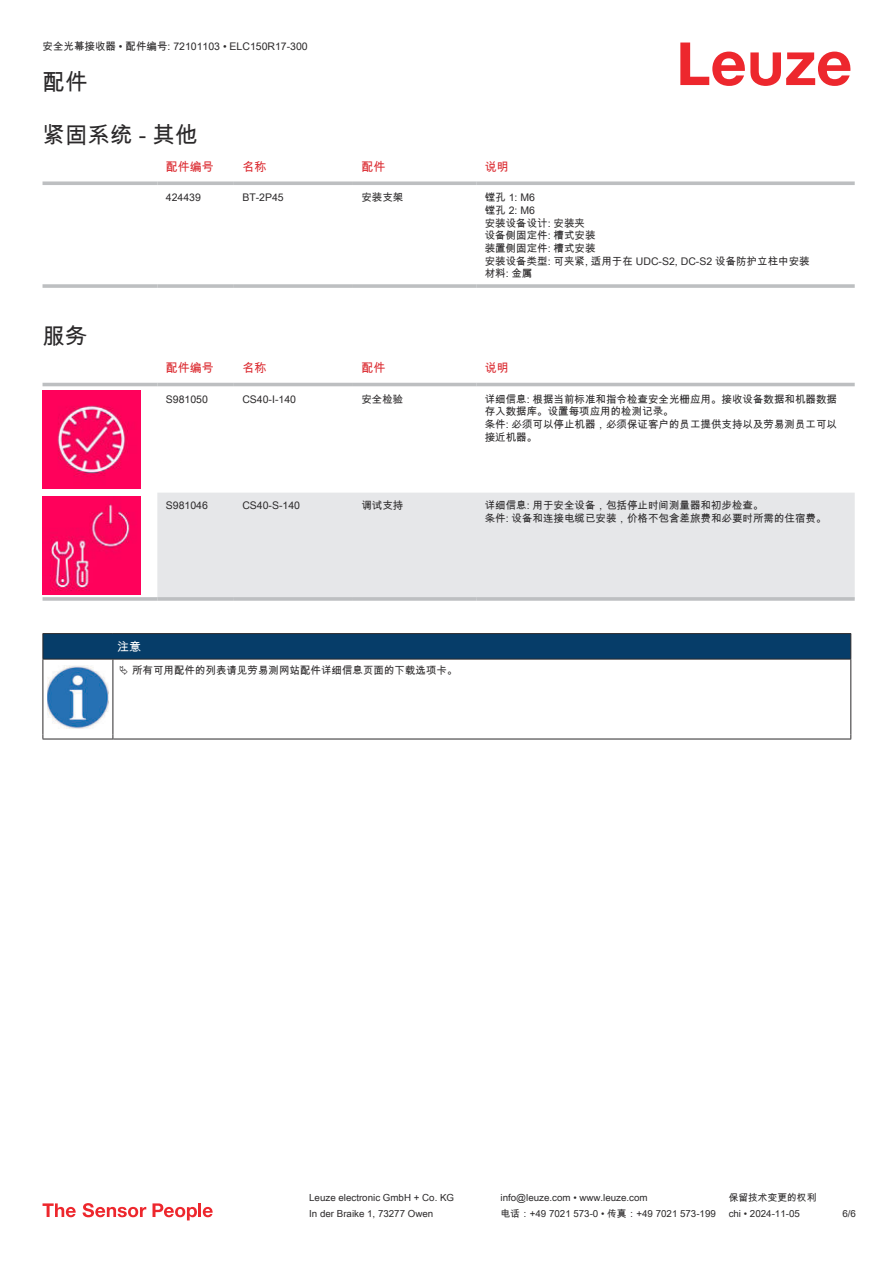
<style>
.page{position:relative;width:893px;height:1263px;background:#fff}
.page>*{position:absolute;margin:0;border:0;box-sizing:border-box;transform-origin:0 0}
.t1{font:22.5px "Arial Unicode MS";color:#2b292a}
.t2{font:12px "Arial Unicode MS";color:#db2a30}
.t3{font:12px "Arial Unicode MS";color:#fff}
.t4{font:10.5px/12.6px "Arial Unicode MS";color:#2b292a}
.t5{font:9.75px "Arial Unicode MS";color:#2b292a}
</style>
<div class="page">
<svg style="left:680px;top:43px;width:170px;height:43px"></svg>
<svg style="left:43px;top:181px;width:114px;height:4px"></svg>
<svg style="left:157px;top:181px;width:77px;height:4px"></svg>
<svg style="left:234px;top:181px;width:119px;height:4px"></svg>
<svg style="left:353px;top:181px;width:123px;height:4px"></svg>
<svg style="left:476px;top:181px;width:379px;height:4px;background:#c4c6c8"></svg>
<hr style="left:43px;top:284px;width:114px;height:4px;background:#bdbfc1">
<hr style="left:157px;top:284px;width:77px;height:4px;background:#c7c9ca">
<hr style="left:234px;top:284px;width:119px;height:4px;background:#bdbfc1">
<hr style="left:353px;top:284px;width:123px;height:4px;background:#bdbfc1">
<hr style="left:476px;top:284px;width:379px;height:4px;background:#c7c9ca">
<svg style="left:43px;top:382px;width:812px;height:213px"></svg>
<div style="left:157px;top:493px;width:698px;height:104px;background:#e6e7e9"></div>
<hr style="left:43px;top:383px;width:114px;height:3px;background:#bdbfc1">
<hr style="left:157px;top:383px;width:77px;height:3px;background:#bdbfc1">
<hr style="left:234px;top:383px;width:119px;height:3px;background:#bdbfc1">
<hr style="left:353px;top:383px;width:123px;height:3px;background:#bdbfc1">
<hr style="left:476px;top:383px;width:379px;height:3px;background:#bdbfc1">
<hr style="left:43px;top:597px;width:114px;height:4px;background:#bdbfc1">
<hr style="left:157px;top:597px;width:77px;height:4px;background:#bdbfc1">
<svg style="left:234px;top:597px;width:119px;height:4px"></svg>
<svg style="left:353px;top:597px;width:123px;height:4px"></svg>
<hr style="left:476px;top:597px;width:379px;height:4px;background:#bdbfc1">
<img style="left:43px;top:391px;width:97px;height:97px">
<img style="left:43px;top:497px;width:97px;height:98px">
<svg style="left:44px;top:660px;width:806px;height:79px"></svg>
<hr style="left:43px;top:633px;width:70px;height:1px;background:#2b292a">
<hr style="left:43px;top:659px;width:70px;height:1px;background:#2b292a">
<hr style="left:113px;top:633px;width:738px;height:1px;background:#2b292a">
<div style="left:43px;top:634px;width:808px;height:25px;background:#063d69"></div>
<hr style="left:113px;top:659px;width:738px;height:1px;background:#2b292a">
<hr style="left:43px;top:659px;width:1px;height:75px;background:#2b292a">
<hr style="left:113px;top:659px;width:1px;height:75px;background:#2b292a">
<hr style="left:850px;top:659px;width:1px;height:75px;background:#2b292a">
<hr style="left:43px;top:739px;width:70px;height:1px;background:#2b292a">
<hr style="left:113px;top:739px;width:738px;height:1px;background:#2b292a">
<img style="left:47px;top:665px;width:61px;height:63px">
<div style="left:115px;top:660px;width:734px;height:20px;background:#fff"></div>
<svg style="left:43px;top:1203px;width:33px;height:14px"></svg>
<svg style="left:83px;top:1203px;width:63px;height:14px"></svg>
<svg style="left:153px;top:1203px;width:44px;height:17px"></svg>
<hr style="left:198px;top:1203px;width:3px;height:14px;background:#ed272d">
<svg style="left:203px;top:1207px;width:10px;height:10px"></svg>
<p class="t4" style="left:43px;top:40px;width:267px">安全光幕接收器 • 配件编号: 72101103 • ELC150R17-300</p>
<h1 class="t1" style="left:43px;top:66px;width:46px">配件</h1>
<h1 class="t1" style="left:43px;top:119px;width:157px">紧固系统 - 其他</h1>
<p class="t2" style="left:166px;top:158px;width:49px">配件编号</p>
<p class="t2" style="left:242px;top:158px;width:25px">名称</p>
<p class="t2" style="left:361px;top:158px;width:25px">配件</p>
<p class="t2" style="left:485px;top:158px;width:25px">说明</p>
<p class="t4" style="left:166px;top:191px;width:37px">424439</p>
<p class="t4" style="left:242px;top:191px;width:43px">BT-2P45</p>
<p class="t4" style="left:361px;top:191px;width:43px">安装支架</p>
<p class="t4" style="left:485px;top:191px;width:326px">镗孔 1: M6<br>镗孔 2: M6<br>安装设备设计: 安装夹<br>设备侧固定件: 槽式安装<br>装置侧固定件: 槽式安装<br>安装设备类型: 可夹紧, 适用于在 UDC-S2, DC-S2 设备防护立柱中安装材料: 金属</p>
<h1 class="t1" style="left:43px;top:320px;width:46px">服务</h1>
<p class="t2" style="left:166px;top:359px;width:49px">配件编号</p>
<p class="t2" style="left:242px;top:359px;width:25px">名称</p>
<p class="t2" style="left:361px;top:359px;width:25px">配件</p>
<p class="t2" style="left:485px;top:359px;width:25px">说明</p>
<p class="t4" style="left:166px;top:392px;width:44px">S981050</p>
<p class="t4" style="left:242px;top:392px;width:55px">CS40-I-140</p>
<p class="t4" style="left:361px;top:392px;width:43px">安全检验</p>
<p class="t4" style="left:485px;top:392px;width:354px">详细信息: 根据当前标准和指令检查安全光栅应用。接收设备数据和机器数据存入数据库 。设置每项应用的检测记录。<br>条件: 必须可以停止机器，必须保证客户的员工提供支持以及劳易测员工可以接近机 器。</p>
<p class="t4" style="left:166px;top:499px;width:44px">S981046</p>
<p class="t4" style="left:242px;top:499px;width:59px">CS40-S-140</p>
<p class="t4" style="left:361px;top:499px;width:43px">调试支持</p>
<p class="t4" style="left:485px;top:499px;width:343px">详细信息: 用于安全设备，包括停止时间测量器和初步检查。<br>条件: 设备和连接电缆已安装，价格不包含差旅费和必要时所需的住宿费。</p>
<p class="t3" style="left:117px;top:638px;width:25px">注意</p>
<p class="t4" style="left:132px;top:664px;width:327px">所有可用配件的列表请见劳易测网站配件详细信息页面的下载选项卡。</p>
<p class="t5" style="left:309px;top:1191px;width:146px">Leuze electronic GmbH + Co. KG</p>
<p class="t5" style="left:501px;top:1191px;width:149px">info@leuze.com • www.leuze.com</p>
<p class="t5" style="left:729px;top:1191px;width:89px">保留技术变更的权利</p>
<p class="t5" style="left:309px;top:1206px;width:126px">In der Braike 1, 73277 Owen</p>
<p class="t5" style="left:501px;top:1206px;width:217px">电话：+49 7021 573-0 • 传真：+49 7021 573-199</p>
<p class="t5" style="left:729px;top:1206px;width:73px">chi • 2024-11-05</p>
<p class="t5" style="left:842px;top:1206px;width:15px">6/6</p>
</div>
